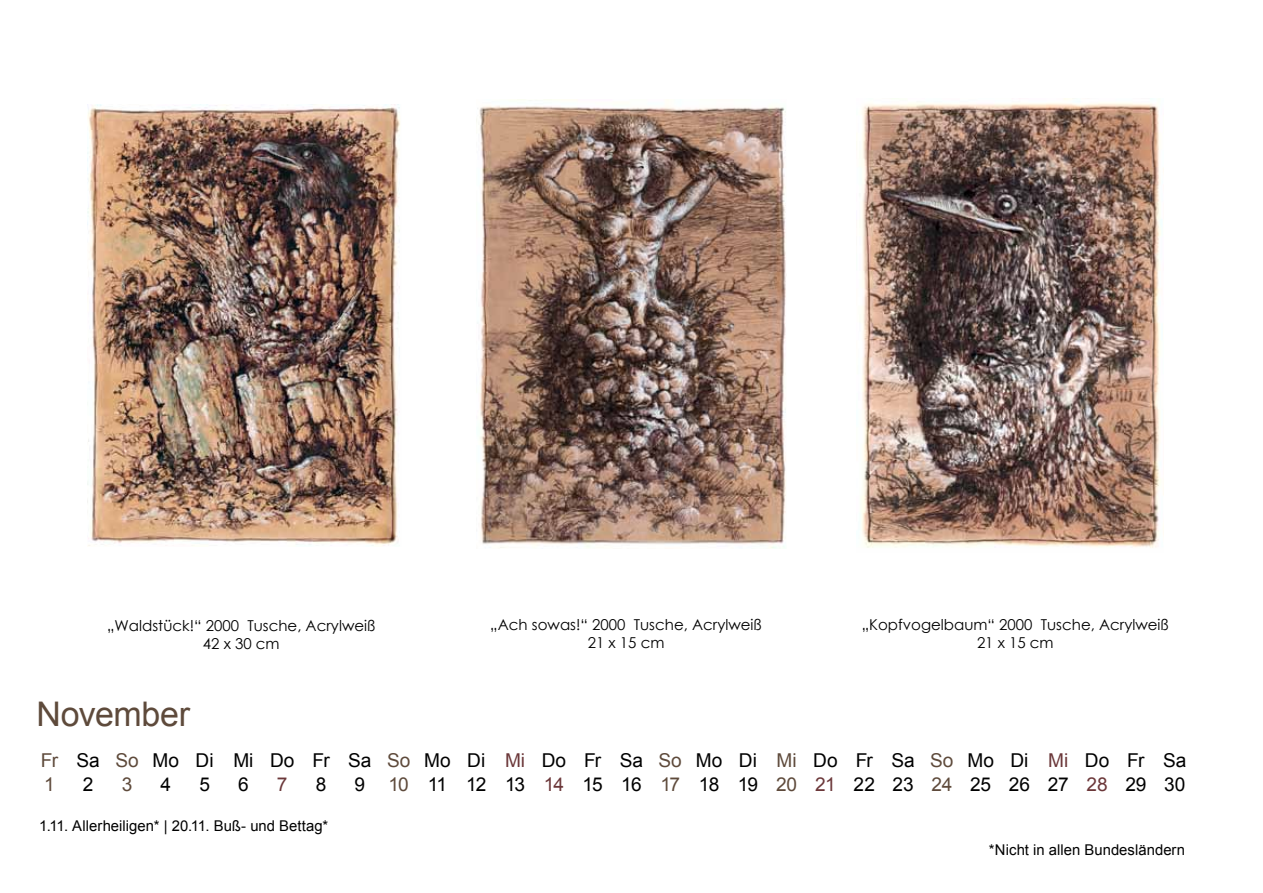
<style>
.page{position:relative;width:1263px;height:893px;background:#fff}
.page>*{position:absolute;margin:0;border:0;box-sizing:border-box;transform-origin:0 0}
.t1{font:33.9px "Arial";letter-spacing:-.01em;color:#5e4a3b}
.t2{font:19.05px/24px "Arial";letter-spacing:-.005em;color:#000}
.t3{font:19.05px "Arial";letter-spacing:-.035em;color:#000}
.t4{font:19.05px "Arial";color:#5e4a3b}
.t5{font:19.05px "Arial";color:#6b3739}
.t6{font:15px/18px "Century Gothic";color:#000;text-align:center}
.t7{font:14.85px "Arial";letter-spacing:.005em;color:#000}
.s1{color:#5e4a3b}
.s2{color:#6b3739}
</style>
<div class="page">
<img style="left:88px;top:105px;width:312px;height:441px">
<img style="left:861px;top:98px;width:301px;height:450px">
<img style="left:476px;top:105px;width:310px;height:443px">
<p class="t6" style="left:107px;top:616px;width:270px">„Waldstück!“ 2000 Tusche, Acrylweiß<br>42 x 30 cm</p>
<p class="t6" style="left:862px;top:615px;width:309px">„Kopfvogelbaum“ 2000 Tusche, Acrylweiß<br>21 x 15 cm</p>
<p class="t6" style="left:490px;top:615px;width:273px">„Ach sowas!“ 2000 Tusche, Acrylweiß<br>21 x 15 cm</p>
<h1 class="t1" style="left:36px;top:692px;width:155px">November</h1>
<p class="t2" style="left:41px;top:749px;width:1147px"><span class="s1">Fr</span> Sa <span class="s1">So</span> Mo Di Mi Do Fr Sa <span class="s1">So</span> Mo Di <span class="s2">Mi</span> Do Fr Sa <span class="s1">So</span> Mo Di <span class="s1">Mi</span> Do Fr Sa <span class="s1">So</span> Mo Di <span class="s2">Mi</span> Do Fr Sa<br><span class="s1">1</span></p>
<p class="t2" style="left:83px;top:773px;width:12px">2</p>
<p class="t4" style="left:122px;top:772px;width:12px">3</p>
<p class="t2" style="left:161px;top:773px;width:12px">4</p>
<p class="t2" style="left:199px;top:773px;width:12px">5</p>
<p class="t2" style="left:238px;top:773px;width:12px">6</p>
<p class="t5" style="left:277px;top:772px;width:12px">7</p>
<p class="t2" style="left:316px;top:773px;width:12px">8</p>
<p class="t3" style="left:355px;top:772px;width:832px">9 <span class="s1">10</span> 11 12 13 <span class="s2">14</span> 15 16 <span class="s1">17</span> 18 19 <span class="s1">20</span> <span class="s2">21</span> 22 23 <span class="s1">24</span> 25 26 27 <span class="s2">28</span> 29 30</p>
<p class="t7" style="left:39px;top:816px;width:291px">1.11. Allerheiligen* | 20.11. Buß- und Bettag*</p>
<p class="t7" style="left:989px;top:840px;width:198px">*Nicht in allen Bundesländern</p>
</div>
